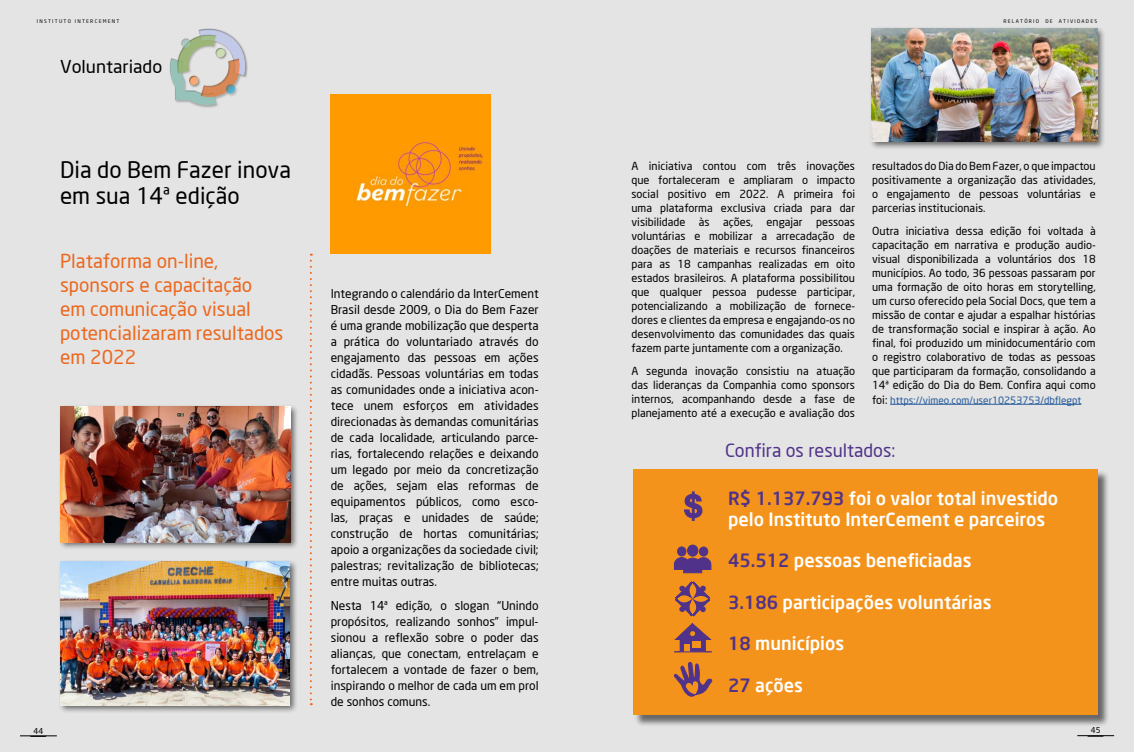
<style>
.page{position:relative;width:1134px;height:752px;background:#fff}
.page>*{position:absolute;margin:0;border:0;box-sizing:border-box;transform-origin:0 0}
.t1{font:22.5px/26px "Neo Sans";color:#000}
.t2{font:19px/24px "Neo Sans";color:#ec671d}
.t3{font:500 18px/21px "Neo Sans";color:#fff}
.t4{font:18px "Neo Sans";color:#51328a}
.t5{font:17.4px "Neo Sans";color:#000;scale:1.04 1}
.t6{font:12px/16px "Neo Sans";color:#000;text-align:justify}
.t7{font:11px/14px "Neo Sans";color:#000;text-align:justify}
.t8{font:10px "Neo Sans";color:#275b9b}
.t9{font:8px "Neo Sans";color:#000}
.t10{font:5px "Neo Sans";letter-spacing:.25em;color:#000}
.s1{font-size:11px;color:#000}
.s2{color:#51328a}
.s3{font-size:7px}
</style>
<div class="page">
<div style="left:0;top:0;width:1134px;height:751px;background:#e4e4e4"></div>
<div style="left:634px;top:470px;width:476px;height:256px;background:#000;opacity:.55"></div>
<div style="left:633px;top:468px;width:464px;height:246px;background:#f3931b"></div>
<hr style="left:1077px;top:735px;width:37px;height:1px;background:#000">
<svg style="left:1088px;top:735px;width:15px;height:1px"></svg>
<hr style="left:20px;top:735px;width:37px;height:1px;background:#000">
<svg style="left:30px;top:735px;width:16px;height:1px"></svg>
<div style="left:169px;top:28px;width:79px;height:80px;background:#000;opacity:.35"></div>
<div style="left:161px;top:51px;width:63px;height:55px;background:#e4e4e4"></div>
<svg style="left:169px;top:28px;width:79px;height:77px"></svg>
<div style="left:192px;top:52px;width:56px;height:46px;background:#000;opacity:.35"></div>
<div style="left:206px;top:42px;width:27px;height:17px;background:#000;opacity:.35"></div>
<div style="left:172px;top:32px;width:27px;height:17px;background:#000;opacity:.35"></div>
<div style="left:217px;top:78px;width:27px;height:17px;background:#000;opacity:.35"></div>
<svg style="left:310px;top:253px;width:2px;height:451px"></svg>
<hr style="left:890px;top:404px;width:191px;height:1px;background:#275b9b">
<img style="left:331px;top:94px;width:159px;height:159px">
<div style="left:869px;top:26px;width:236px;height:124px;background:#000;opacity:.55"></div>
<img style="left:872px;top:29px;width:225px;height:113px">
<div style="left:58px;top:558px;width:240px;height:155px;background:#000;opacity:.55"></div>
<img style="left:61px;top:561px;width:228px;height:143px">
<div style="left:58px;top:403px;width:241px;height:147px;background:#000;opacity:.55"></div>
<img style="left:61px;top:406px;width:229px;height:136px">
<svg style="left:684px;top:491px;width:19px;height:30px"></svg>
<div style="left:699px;top:546px;width:9px;height:9px;background:#51328a;border-radius:50%"></div>
<div style="left:699px;top:546px;width:9px;height:10px;border:1px solid #51328a;border-radius:50%"></div>
<div style="left:677px;top:546px;width:9px;height:9px;background:#51328a;border-radius:50%"></div>
<div style="left:677px;top:546px;width:9px;height:10px;border:1px solid #51328a;border-radius:50%"></div>
<svg style="left:673px;top:556px;width:39px;height:17px"></svg>
<div style="left:687px;top:544px;width:11px;height:12px;background:#51328a;border-radius:50%"></div>
<div style="left:687px;top:544px;width:11px;height:12px;border:1px solid #51328a;border-radius:50%"></div>
<svg style="left:674px;top:581px;width:38px;height:70px"></svg>
<div style="left:681px;top:623px;width:24px;height:13px;background:#000;opacity:.35"></div>
<div style="left:684px;top:644px;width:5px;height:8px;background:#f3931b"></div>
<div style="left:692px;top:640px;width:9px;height:7px;background:#f3931b"></div>
<hr style="left:674px;top:651px;width:38px;height:1px;background:#51328a">
<svg style="left:674px;top:662px;width:39px;height:35px"></svg>
<p class="t10" style="left:37px;top:18px;width:84px">INSTITUTO INTERCEMENT</p>
<p class="t10" style="left:1003px;top:18px;width:95px">RELATÓRIO DE ATIVIDADES</p>
<h3 class="t5" style="left:60px;top:56px;width:100px">Voluntariado</h3>
<h1 class="t1" style="left:60px;top:157px;width:233px">Dia do Bem Fazer inova em sua 14ª edição</h1>
<h2 class="t2" style="left:60px;top:248px;width:225px">Plataforma on-line, sponsors e capacitação<br>em comunicação visual potencializaram resultados em 2022</h2>
<p class="t6" style="left:331px;top:285px;width:209px">Integrando o calendário da InterCement Brasil desde 2009, o Dia do Bem Fazer é uma grande mobilização que desperta a prática do voluntariado através do engajamento das pessoas em ações cidadãs. Pessoas voluntárias em todas as comunidades onde a iniciativa acon&shy;tece unem esforços em atividades direcionadas às demandas comunitárias de cada localidade, articulando parce&shy;rias, fortalecendo relações e deixando um legado por meio da concretização de ações, sejam elas reformas de equipamentos públicos, como esco&shy;las, praças e unidades de saúde; construção de hortas comunitárias; apoio a organizações da sociedade civil; palestras; revitalização de bibliotecas; entre muitas outras.</p>
<p class="t6" style="left:331px;top:597px;width:209px">Nesta 14ª edição, o slogan “Unindo propósitos, realizando sonhos” impul&shy;sionou a reflexão sobre o poder das alianças, que conectam, entrelaçam e fortalecem a vontade de fazer o bem, inspirando o melhor de cada um em prol de sonhos comuns.</p>
<p class="t7" style="left:631px;top:159px;width:225px">A iniciativa contou com três inovações que fortaleceram e ampliaram o impacto social positivo em 2022. A primeira foi uma plataforma exclusiva criada para dar visibilidade às ações, engajar pessoas voluntárias e mobilizar a arrecadação de doações de materiais e recursos financeiros para as 18 campanhas realizadas em oito estados brasileiros. A plataforma possibilitou que qualquer pessoa pudesse participar, potencializando a mobilização de fornece&shy;dores e clientes da empresa e engajando-os no desenvolvimento das comunidades das quais fazem parte juntamente com a organização.</p>
<p class="t7" style="left:631px;top:363px;width:225px">A segunda inovação consistiu na atuação das lideranças da Companhia como sponsors internos, acompanhando desde a fase de planejamento até a execução e avaliação dos</p>
<p class="t7" style="left:872px;top:159px;width:225px">resultados do Dia do Bem Fazer, o que impactou positivamente a organização das atividades, o engajamento de pessoas voluntárias e parcerias institucionais.</p>
<p class="t7" style="left:872px;top:223px;width:225px">Outra iniciativa dessa edição foi voltada à capacitação em narrativa e produção audio&shy;visual disponibilizada a voluntários dos 18 municípios. Ao todo, 36 pessoas passaram por uma formação de oito horas em storytelling, um curso oferecido pela Social Docs, que tem a missão de contar e ajudar a espalhar histórias de transformação social e inspirar à ação. Ao final, foi produzido um minidocumentário com o registro colaborativo de todas as pessoas que participaram da formação, consolidando a 14ª edição do Dia do Bem. Confira aqui como</p>
<p class="t8" style="left:872px;top:394px;width:211px"><span class="s1">foi:</span> https://vimeo.com/user10253753/dbflegpt</p>
<h3 class="t4" style="left:725px;top:439px;width:172px">Confira os resultados:</h3>
<h3 class="t3" style="left:728px;top:487px;width:332px"><span class="s2">R$ 1.137.793</span> foi o valor total investido pelo Instituto InterCement e parceiros</h3>
<h3 class="t3" style="left:728px;top:549px;width:245px"><span class="s2">45.512</span> pessoas beneficiadas</h3>
<h3 class="t3" style="left:728px;top:591px;width:265px"><span class="s2">3.186</span> participações voluntárias</h3>
<h3 class="t3" style="left:728px;top:632px;width:118px"><span class="s2">18</span> municípios</h3>
<h3 class="t3" style="left:728px;top:674px;width:76px"><span class="s2">27</span> ações</h3>
<p class="t9" style="left:34px;top:725px;width:11px">4 4<span class="s3">4</span></p>
<p class="t9" style="left:1091px;top:725px;width:11px">4 5<span class="s3">4</span></p>
</div>
